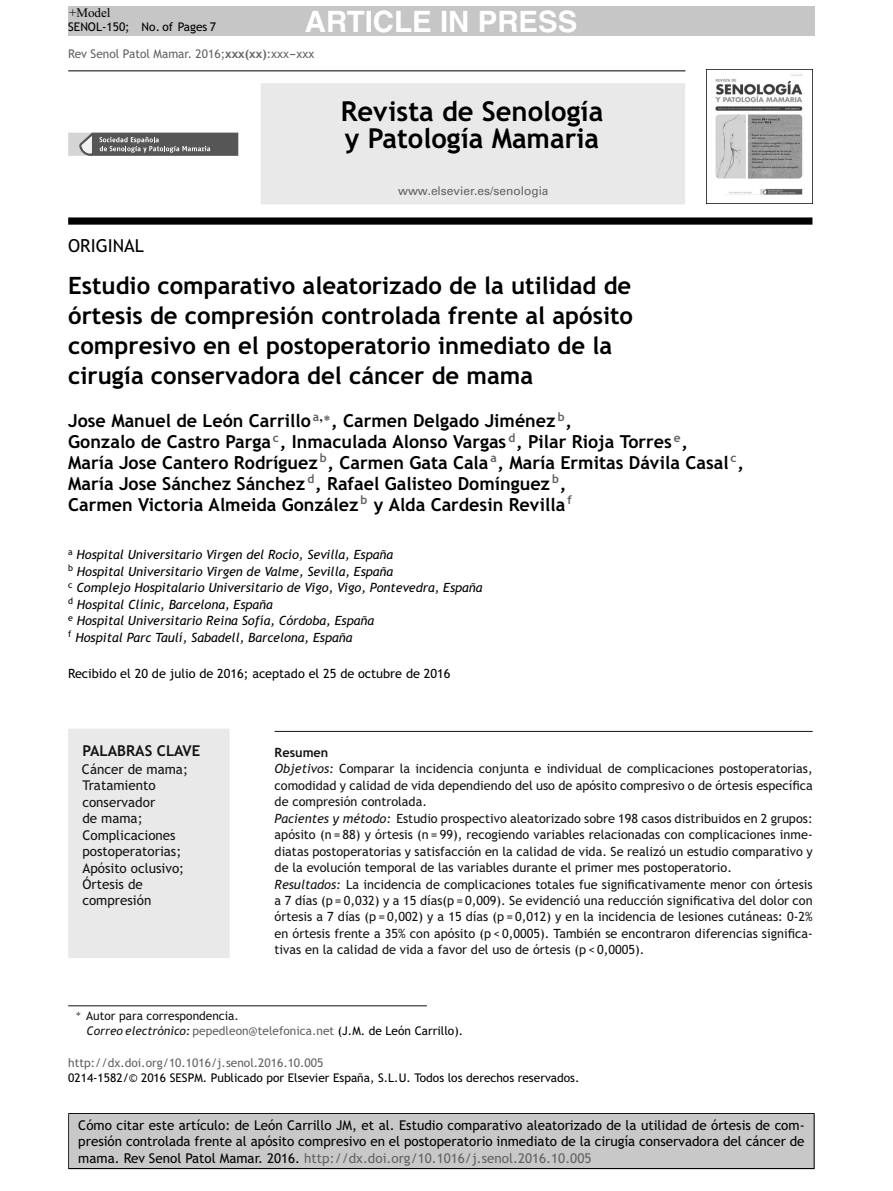
<style>
.page{position:relative;width:893px;height:1191px;background:#fff}
.page>*{position:absolute;margin:0;border:0;box-sizing:border-box;transform-origin:0 0}
.t1{font:700 29.4px "Helvetica";color:#fff}
.t2{font:700 27.3px/27.6px "Trebuchet MS";color:#000}
.dochead{font:700 23.85px/29.8px "Trebuchet MS";color:#000}
.dochead-2{font:700 18px/20.9px "Trebuchet MS";color:#000}
.dochead-3{font:18px "Trebuchet MS";color:#000}
.dochead-4{font:700 15px "Trebuchet MS";color:#131313}
.t3{font:13.5px/16.5px "Trebuchet MS";color:#000;text-align:justify}
.dochead-5{font:13.5px/16.5px "Trebuchet MS";color:#131313}
.t4{font:13.05px "Times New Roman";color:#000}
.dochead-6{font:12.75px/16.5px "Trebuchet MS";color:#131313}
.dochead-7{font:italic 12.75px/16.5px "Trebuchet MS";color:#000}
.dochead-8{font:12.75px "Trebuchet MS";color:#000}
.t5{font:12px "Trebuchet MS";color:#000}
.dochead-9{font:12px/15px "Trebuchet MS";color:#131313}
.t6{font:12px "Trebuchet MS";color:#626262}
.t7{font:12px "Univers";color:#626262}
.s1{font-weight:700}
.s2{font-style:italic}
.s3{color:#626262}
.s4{color:#000}
</style>
<div class="page">
<hr style="left:68px;top:1113px;width:747px;height:1px;background:#000">
<hr style="left:68px;top:1114px;width:1px;height:54px;background:#000">
<div style="left:69px;top:1114px;width:745px;height:54px;background:#c8c8c8"></div>
<hr style="left:814px;top:1114px;width:1px;height:54px;background:#000">
<hr style="left:68px;top:1168px;width:747px;height:1px;background:#000">
<div style="left:68px;top:6px;width:746px;height:29px;background:#c6c6c6"></div>
<hr style="left:68px;top:70px;width:617px;height:1px;background:#000">
<div style="left:261px;top:83px;width:424px;height:121px;background:#e9e9e9"></div>
<svg style="left:68px;top:133px;width:170px;height:23px;background:#767676"></svg>
<img style="left:706px;top:70px;width:106px;height:134px">
<div style="left:68px;top:217px;width:744px;height:8px;background:#000"></div>
<div style="left:68px;top:728px;width:162px;height:230px;background:#e9e9e9"></div>
<hr style="left:275px;top:731px;width:538px;height:1px;background:#131313">
<hr style="left:68px;top:1005px;width:359px;height:1px;background:#131313">
<p class="t4" style="left:69px;top:5px;width:43px">+Model</p>
<p class="t5" style="left:68px;top:22px;width:149px">SENOL-150; No. of Pages 7</p>
<p class="t6" style="left:68px;top:49px;width:248px">Rev Senol Patol Mamar. 2016;<span class="s1">xxx(xx)</span>:xxx---xxx</p>
<h1 class="t1" style="left:305px;top:11px;width:274px">ARTICLE IN PRESS</h1>
<h2 class="t2" style="left:341px;top:99px;width:264px">Revista de Senología y Patología Mamaria</h2>
<p class="t7" style="left:398px;top:186px;width:152px">www.elsevier.es/senologia</p>
<p class="dochead-3" style="left:68px;top:239px;width:77px">ORIGINAL</p>
<p class="dochead" style="left:68px;top:272px;width:566px">Estudio comparativo aleatorizado de la utilidad de órtesis de compresión controlada frente al apósito compresivo en el postoperatorio inmediato de la cirugía conservadora del cáncer de mama</p>
<p class="dochead-2" style="left:68px;top:412px;width:677px">Jose Manuel de León Carrillo <sup>a</sup><sup>,</sup><sup>∗</sup>, Carmen Delgado Jiménez <sup>b</sup>,<br>Gonzalo de Castro Parga <sup>c</sup>, Inmaculada Alonso Vargas <sup>d</sup>, Pilar Rioja Torres <sup>e</sup>,<br>María Jose Cantero Rodríguez <sup>b</sup>, Carmen Gata Cala <sup>a</sup>, María Ermitas Dávila Casal <sup>c</sup>, María Jose Sánchez Sánchez <sup>d</sup>, Rafael Galisteo Domínguez <sup>b</sup>,<br>Carmen Victoria Almeida González <sup>b</sup> y Alda Cardesin Revilla <sup>f</sup></p>
<p class="dochead-7" style="left:68px;top:548px;width:416px"><sup>a</sup> Hospital Universitario Virgen del Rocío, Sevilla, Espana˜<br><sup>b</sup> Hospital Universitario Virgen de Valme, Sevilla, Espana˜<br><sup>c</sup> Complejo Hospitalario Universitario de Vigo, Vigo, Pontevedra, Espana˜ <sup>d</sup> Hospital Clínic, Barcelona, Espana˜<br><sup>e</sup> Hospital Universitario Reina Sofía, Córdoba, Espana˜<br><sup>f</sup> Hospital Parc Taulí, Sabadell, Barcelona, Espana˜</p>
<p class="dochead-8" style="left:68px;top:668px;width:384px">Recibido el 20 de julio de 2016; aceptado el 25 de octubre de 2016</p>
<p class="dochead-4" style="left:82px;top:744px;width:120px">PALABRAS CLAVE</p>
<p class="dochead-5" style="left:82px;top:762px;width:107px">Cáncer de mama;<br>Tratamiento conservador<br>de mama;<br>Complicaciones postoperatorias;<br>Apósito oclusivo;<br>Órtesis de compresión</p>
<p class="dochead-6" style="left:275px;top:745px;width:540px"><span class="s1">Resumen<br></span><span class="s2">Objetivos:</span> Comparar la incidencia conjunta e individual de complicaciones postoperatorias, comodidad y calidad de vida dependiendo del uso de apósito compresivo o de órtesis específica de compresión controlada.<br><span class="s2">Pacientes y método:</span> Estudio prospectivo aleatorizado sobre 198 casos distribuidos en 2 grupos: apósito (n = 88) y órtesis (n = 99), recogiendo variables relacionadas con complicaciones inme&shy;diatas postoperatorias y satisfacción en la calidad de vida. Se realizó un estudio comparativo y de la evolución temporal de las variables durante el primer mes postoperatorio.<br><span class="s2">Resultados:</span> La incidencia de complicaciones totales fue significativamente menor con órtesis a 7 días (p = 0,032) y a 15 días(p = 0,009). Se evidenció una reducción significativa del dolor con órtesis a 7 días (p = 0,002) y a 15 días (p = 0,012) y en la incidencia de lesiones cutáneas: 0-2% en órtesis frente a 35% con apósito (p &lt; 0,0005). También se encontraron diferencias significa&shy;tivas en la calidad de vida a favor del uso de órtesis (p &lt; 0,0005).</p>
<p class="dochead-9" style="left:87px;top:1009px;width:378px;text-indent:-10px"><sup>∗</sup> Autor para correspondencia.<br><span class="s2">Correo electrónico:</span> <span class="s3">pepedleon@telefonica.net</span> <span class="s4">(J.M. de León Carrillo).</span></p>
<p class="t6" style="left:68px;top:1058px;width:257px">http://dx.doi.org/10.1016/j.senol.2016.10.005</p>
<p class="t5" style="left:68px;top:1073px;width:308px">0214-1582/© 2016 SESPM. Publicado por Elsevier Espana,</p>
<p class="t5" style="left:357px;top:1073px;width:223px">˜ S.L.U. Todos los derechos reservados.</p>
<p class="t3" style="left:78px;top:1118px;width:728px">Cómo citar este artículo: de León Carrillo JM, et al. Estudio comparativo aleatorizado de la utilidad de órtesis de com&shy;presión controlada frente al apósito compresivo en el postoperatorio inmediato de la cirugía conservadora del cáncer de mama. Rev Senol Patol Mamar. 2016. <span class="s3">http://dx.doi.org/10.1016/j.senol.2016.10.005</span></p>
</div>
